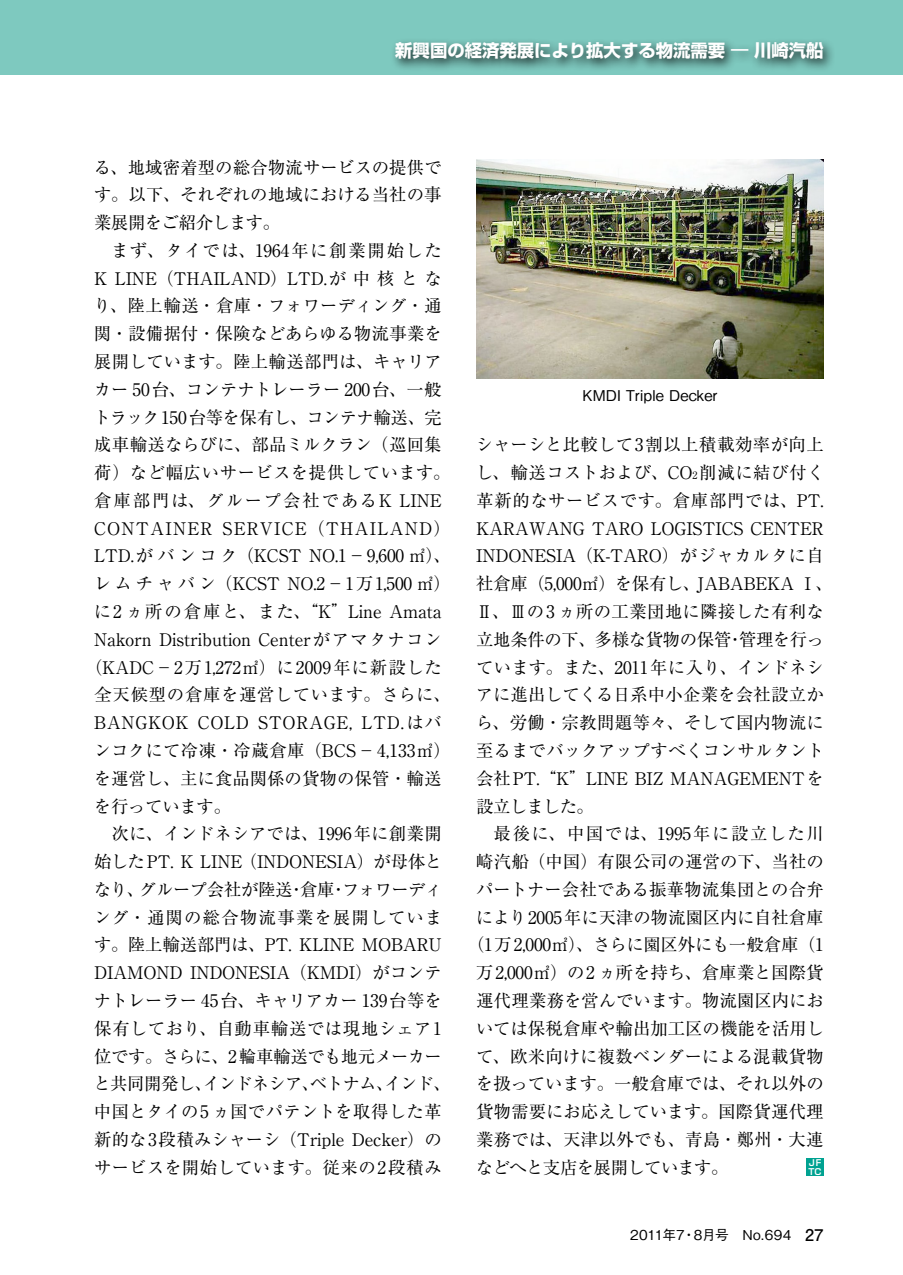
<style>
.page{position:relative;width:903px;height:1275px;background:#fff}
.page>*{position:absolute;margin:0;border:0;box-sizing:border-box;transform-origin:0 0}
.t1{font:17.32px/27.8px "Ryumin Pro";color:#000;text-align:justify}
.t2{font:17.32px "Ryumin Pro";letter-spacing:.03em;color:#000}
.t3{font:17.32px "Ryumin Pro";letter-spacing:.04em;color:#000}
.t4{font:17.32px "Ryumin Pro";letter-spacing:.065em;color:#000}
.t5{font:17.32px "Ryumin Pro";letter-spacing:-.025em;color:#000}
.t6{font:17.32px "Ryumin Pro";letter-spacing:.02em;color:#000}
.t7{font:17.32px "Ryumin Pro";letter-spacing:.035em;color:#000}
.t8{font:17.32px "Ryumin Pro";letter-spacing:.105em;color:#000}
.t9{font:700 17.32px "Shin Go Pro";color:#fff}
.t10{font:17.32px "Ryumin Pro";letter-spacing:-.04em;color:#000}
.t11{font:17.32px "Ryumin Pro";letter-spacing:-.03em;color:#000}
.t12{font:17.32px "Ryumin Pro";letter-spacing:.09em;color:#000}
.t13{font:17.32px "Ryumin Pro";letter-spacing:.1em;color:#000}
.t14{font:17.32px "Ryumin Pro";letter-spacing:.085em;color:#000}
.t15{font:17.32px "Ryumin Pro";letter-spacing:-.035em;color:#000}
.t16{font:500 14.88px "Gothic BBB Pro";color:#000}
.t17{font:500 13.65px "Gothic BBB Pro";letter-spacing:.005em;color:#000}
.t18{font:700 8.75px/8.8px "Shin Go Pro De";color:#fff}
.s1{font-size:10.15px}
.s2{font-family:"Futo Go B101 Pro";font-weight:700;font-size:16.1px}
</style>
<div class="page">
<div style="left:0;top:0;width:903px;height:74px;background:#7ec9bf"></div>
<div style="left:390px;top:37px;width:445px;height:35px;background:#000;opacity:.75"></div>
<img style="left:476px;top:160px;width:347px;height:218px">
<div style="left:806px;top:1158px;width:17px;height:18px;background:#00a291"></div>
<p class="t9" style="left:395px;top:37px;width:430px">新興国の経済発展により拡大する物流需要 — 川崎汽船</p>
<p class="t1" style="left:94px;top:152px;width:349px">る、地域密着型の総合物流サービスの提供です。以下、それぞれの地域における当社の事業展開をご紹介します。</p>
<p class="t12" style="left:111px;top:237px;width:332px">まず、タイでは、1964年に創業開始した</p>
<p class="t1" style="left:94px;top:263px;width:349px">K LINE（THAILAND）LTD.が中核とな</p>
<p class="t1" style="left:94px;top:291px;width:349px">り、陸上輸送・倉庫・フォワーディング・通</p>
<p class="t1" style="left:94px;top:319px;width:349px">関・設備据付・保険などあらゆる物流事業を</p>
<p class="t1" style="left:94px;top:346px;width:349px">展開しています。陸上輸送部門は、キャリア</p>
<p class="t1" style="left:94px;top:374px;width:349px">カー 50台、コンテナトレーラー 200台、一般</p>
<p class="t5" style="left:93px;top:403px;width:350px">トラック150台等を保有し、コンテナ輸送、完</p>
<p class="t1" style="left:94px;top:430px;width:349px">成車輸送ならびに、部品ミルクラン（巡回集</p>
<p class="t2" style="left:94px;top:459px;width:358px">荷）など幅広いサービスを提供しています。</p>
<p class="t13" style="left:94px;top:487px;width:349px">倉庫部門は、グループ会社であるK LINE</p>
<p class="t4" style="left:94px;top:515px;width:358px">CONTAINER SERVICE（THAILAND）</p>
<p class="t1" style="left:94px;top:541px;width:358px">LTD.がバンコク（KCST NO.1－9,600 ㎡）、</p>
<p class="t8" style="left:94px;top:570px;width:358px">レムチャバン（KCST NO.2－1万1,500 ㎡）</p>
<p class="t3" style="left:94px;top:598px;width:349px">に2 ヵ所の倉庫と、また、“K”Line Amata</p>
<p class="t1" style="left:94px;top:624px;width:349px">Nakorn Distribution Centerがアマタナコン</p>
<p class="t7" style="left:85px;top:653px;width:358px">（KADC－2万1,272㎡）に2009年に新設した</p>
<p class="t2" style="left:94px;top:681px;width:358px">全天候型の倉庫を運営しています。さらに、</p>
<p class="t3" style="left:94px;top:709px;width:349px">BANGKOK COLD STORAGE, LTD.はバ</p>
<p class="t1" style="left:94px;top:735px;width:358px">ンコクにて冷凍・冷蔵倉庫（BCS－4,133㎡）</p>
<p class="t1" style="left:94px;top:763px;width:349px">を運営し、主に食品関係の貨物の保管・輸送</p>
<p class="t1" style="left:94px;top:791px;width:139px">を行っています。</p>
<p class="t1" style="left:111px;top:819px;width:332px">次に、インドネシアでは、1996年に創業開</p>
<p class="t1" style="left:94px;top:846px;width:349px">始したPT. K LINE （INDONESIA）が母体と</p>
<p class="t11" style="left:94px;top:876px;width:350px">なり、グループ会社が陸送・倉庫・フォワーディ</p>
<p class="t4" style="left:94px;top:903px;width:350px">ング・通関の総合物流事業を展開していま</p>
<p class="t1" style="left:94px;top:930px;width:349px">す。陸上輸送部門は、PT. KLINE MOBARU</p>
<p class="t1" style="left:94px;top:958px;width:349px">DIAMOND INDONESIA（KMDI）がコンテ</p>
<p class="t1" style="left:94px;top:985px;width:349px">ナトレーラー 45台、キャリアカー 139台等を</p>
<p class="t2" style="left:94px;top:1015px;width:349px">保有しており、自動車輸送では現地シェア1</p>
<p class="t5" style="left:94px;top:1042px;width:349px">位です。さらに、2輪車輸送でも地元メーカー</p>
<p class="t10" style="left:94px;top:1070px;width:359px">と共同開発し、インドネシア、ベトナム、インド、</p>
<p class="t1" style="left:94px;top:1096px;width:349px">中国とタイの5 ヵ国でパテントを取得した革</p>
<p class="t1" style="left:94px;top:1124px;width:349px">新的な3段積みシャーシ（Triple Decker）の</p>
<p class="t6" style="left:94px;top:1153px;width:349px">サービスを開始しています。従来の2段積み</p>
<p class="t16" style="left:582px;top:384px;width:136px">KMDI Triple Decker</p>
<p class="t1" style="left:476px;top:430px;width:359px;text-align:left">シャーシと比較して3割以上積載効率が向上し、輸送コストおよび、CO<span class="s1">2</span> 削減に結び付く革新的なサービスです。倉庫部門では、PT.<br>KARAWANG TARO LOGISTICS CENTER<br>INDONESIA（K-TARO）がジャカルタに自社倉庫（5,000㎡）を保有し、JABABEKA Ⅰ、<br>Ⅱ、Ⅲの3 ヵ所の工業団地に隣接した有利な立地条件の下、多様な貨物の保管・管理を行っています。また、2011年に入り、インドネシアに進出してくる日系中小企業を会社設立から、労働・宗教問題等々、そして国内物流に至るまでバックアップすべくコンサルタント会社PT.“K”LINE BIZ MANAGEMENTを設立しました。</p>
<p class="t14" style="left:493px;top:820px;width:332px">最後に、中国では、1995年に設立した川</p>
<p class="t1" style="left:476px;top:846px;width:349px">崎汽船（中国）有限公司の運営の下、当社の</p>
<p class="t1" style="left:476px;top:874px;width:349px">パートナー会社である振華物流集団との合弁</p>
<p class="t1" style="left:476px;top:902px;width:349px">により2005年に天津の物流園区内に自社倉庫</p>
<p class="t1" style="left:467px;top:930px;width:358px">（1万2,000㎡）、さらに園区外にも一般倉庫（1</p>
<p class="t1" style="left:476px;top:958px;width:349px">万2,000㎡）の2 ヵ所を持ち、倉庫業と国際貨</p>
<p class="t1" style="left:476px;top:985px;width:349px">運代理業務を営んでいます。物流園区内にお</p>
<p class="t1" style="left:476px;top:1013px;width:349px">いては保税倉庫や輸出加工区の機能を活用し</p>
<p class="t1" style="left:476px;top:1041px;width:349px">て、欧米向けに複数ベンダーによる混載貨物</p>
<p class="t1" style="left:476px;top:1069px;width:349px">を扱っています。一般倉庫では、それ以外の</p>
<p class="t1" style="left:476px;top:1096px;width:349px">貨物需要にお応えしています。国際貨運代理</p>
<p class="t6" style="left:476px;top:1126px;width:349px">業務では、天津以外でも、青島・鄭州・大連</p>
<p class="t15" style="left:476px;top:1153px;width:254px">などへと支店を展開しています。</p>
<p class="t18" style="left:808px;top:1157px;width:15px">JF<br>TC</p>
<p class="t17" style="left:630px;top:1224px;width:195px">2011年7・8月号　No.694　<span class="s2">27</span></p>
</div>
